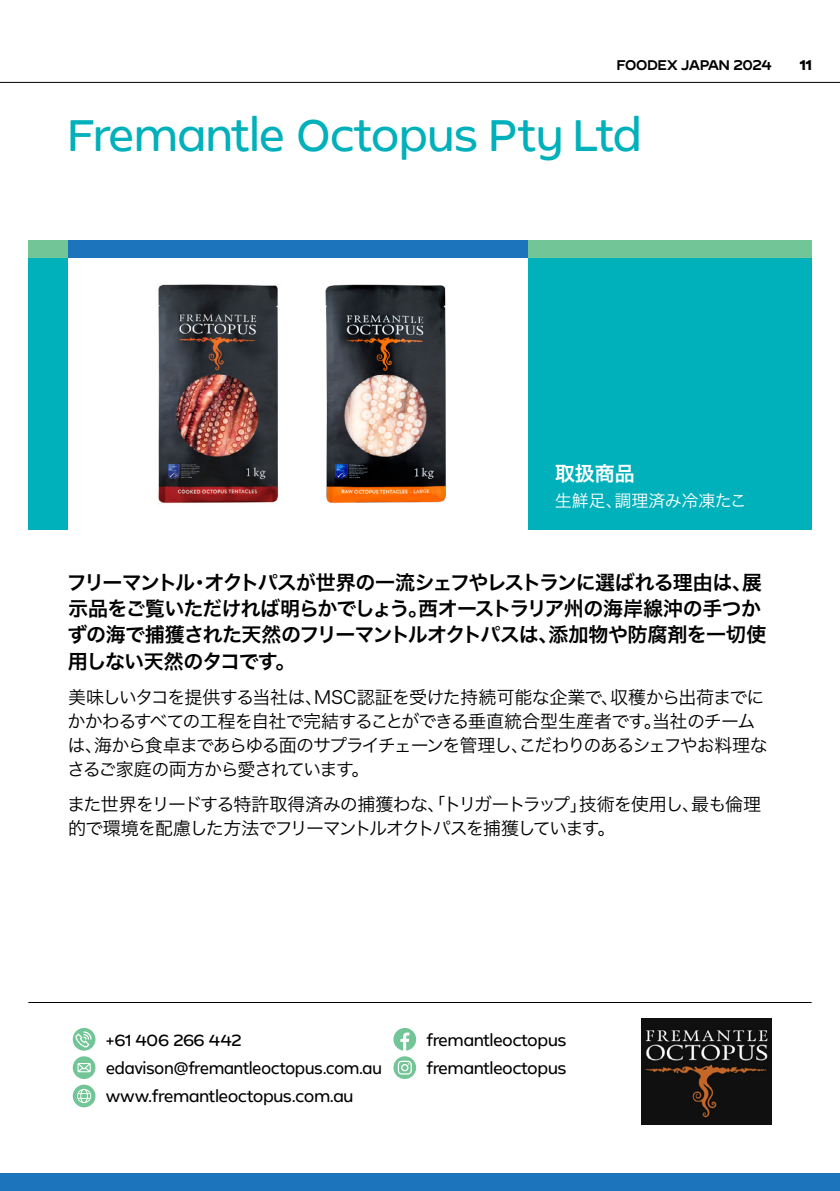
<style>
.page{position:relative;width:840px;height:1191px;background:#fff}
.page>*{position:absolute;margin:0;border:0;box-sizing:border-box;transform-origin:0 0}
.t1{font:44px "Byrd";letter-spacing:-.025em;color:#00b0ba}
.t2{font:20px/26px "Hira Kaku Pro N W6";letter-spacing:-.045em;color:#000}
.t3{font:20px "Hira Kaku Pro N W6";color:#fff}
.t4{font:18px/24px "Hira Kaku Pro N W3";letter-spacing:-.055em;color:#000}
.t5{font:17px "Hira Kaku Pro N W3";color:#fff}
.t6{font:16px/28.4px "Byrd";letter-spacing:-.02em;color:#000}
.t7{font:600 14px "Byrd";letter-spacing:-.025em;color:#000}
.t8{font:800 14px "Byrd";color:#000}
</style>
<div class="page">
<div style="left:28px;top:240px;width:783px;height:289px;background:#00b0ba"></div>
<hr style="left:28px;top:1002px;width:783px;height:1px;background:#000">
<div style="left:68px;top:257px;width:230px;height:272px;background:#fff"></div>
<img style="left:82px;top:257px;width:216px;height:247px">
<svg style="left:73px;top:1028px;width:22px;height:22px"></svg>
<svg style="left:73px;top:1056px;width:23px;height:51px"></svg>
<svg style="left:393px;top:1028px;width:23px;height:22px"></svg>
<svg style="left:393px;top:1056px;width:23px;height:23px"></svg>
<img style="left:641px;top:1018px;width:130px;height:106px">
<svg style="left:298px;top:257px;width:229px;height:272px;background:#bdb7b5"></svg>
<div style="left:68px;top:240px;width:459px;height:17px;background:#1c75bc"></div>
<div style="left:527px;top:240px;width:284px;height:17px;background:#72c596"></div>
<div style="left:28px;top:240px;width:40px;height:17px;background:#72c596"></div>
<div style="left:0;top:1174px;width:839px;height:17px;background:#1c75bc"></div>
<hr style="left:0;top:82px;width:839px;height:1px;background:#000">
<p class="t7" style="left:616px;top:55px;width:156px">FOODEX JAPAN 2024</p>
<p class="t8" style="left:799px;top:55px;width:14px">11</p>
<p class="t1" style="left:68px;top:104px;width:574px">Fremantle Octopus Pty Ltd</p>
<p class="t3" style="left:554px;top:455px;width:81px">取扱商品</p>
<p class="t5" style="left:554px;top:485px;width:193px">生鮮足、調理済み冷凍たこ</p>
<p class="t2" style="left:67px;top:569px;width:700px">フリーマントル・オクトパスが世界の一流シェフやレストランに選ばれる理由は、展示品をご覧いただければ明らかでしょう。西オーストラリア州の海岸線沖の手つかずの海で捕獲された天然のフリーマントルオクトパスは、添加物や防腐剤を一切使用しない天然のタコです。</p>
<p class="t4" style="left:67px;top:684px;width:701px">美味しいタコを提供する当社は、MSC認証を受けた持続可能な企業で、収穫から出荷までにかかわるすべての工程を自社で完結することができる垂直統合型生産者です。当社のチームは、海から食卓まであらゆる面のサプライチェーンを管理し、こだわりのあるシェフやお料理なさるご家庭の両方から愛されています。</p>
<p class="t4" style="left:67px;top:791px;width:695px">また世界をリードする特許取得済みの捕獲わな、「トリガートラップ」技術を使用し、最も倫理的で環境を配慮した方法でフリーマントルオクトパスを捕獲しています。</p>
<p class="t6" style="left:106px;top:1025px;width:277px">+61 406 266 442 edavison@fremantleoctopus.com.au www.fremantleoctopus.com.au</p>
<p class="t6" style="left:426px;top:1025px;width:142px">fremantleoctopus fremantleoctopus</p>
</div>
